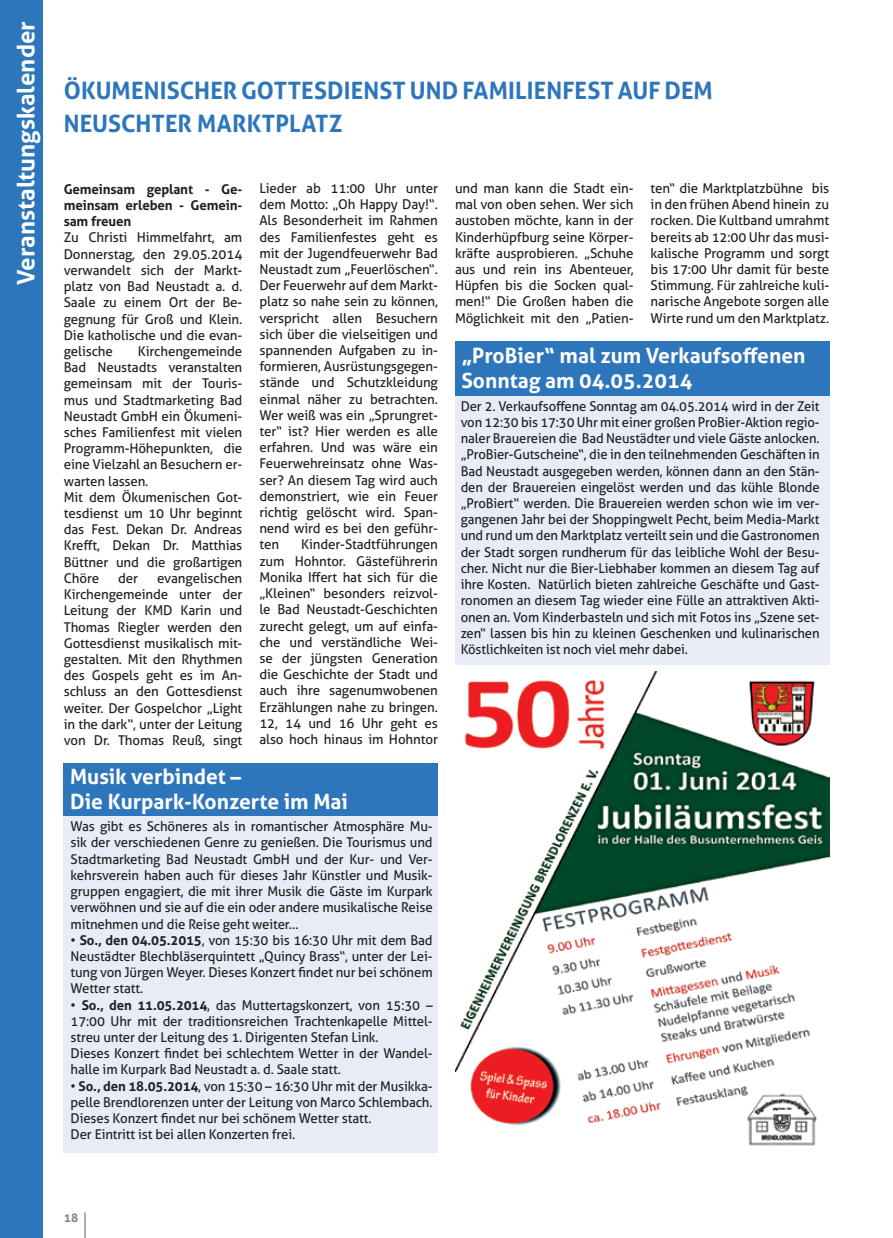
<style>
.page{position:relative;width:893px;height:1238px;background:#fff}
.page>*{position:absolute;margin:0;border:0;box-sizing:border-box;transform-origin:0 0}
.t1{font:700 24px/33px "Aller";letter-spacing:.005em;color:#2e76bc}
.t2{font:700 24px "Aller";letter-spacing:-.01em;color:#fff}
.t3{font:700 21px/25.2px "Aller";color:#fff}
.t4{font:13.5px/16.2px "Aller";letter-spacing:-.01em;color:#231f20;text-align:justify}
.t5{font:700 13.5px/16.2px "Aller";color:#231f20;text-align:justify}
.t6{font:700 12px "Aller";color:#808285}
.s1{font-weight:700}
</style>
<div class="page">
<svg style="left:85px;top:1212px;width:1px;height:25px"></svg>
<div style="left:0;top:0;width:43px;height:1237px;background:#2e76bc"></div>
<div style="left:64px;top:816px;width:374px;height:336px;background:#e8ecf6"></div>
<div style="left:64px;top:763px;width:374px;height:52px;background:#2e76bc"></div>
<div style="left:455px;top:390px;width:374px;height:275px;background:#e8ecf6"></div>
<div style="left:455px;top:341px;width:374px;height:55px;background:#2e76bc"></div>
<img style="left:456px;top:671px;width:373px;height:475px">
<h1 class="t2" style="left:11px;top:285px;width:265px;rotate:-90deg">Veranstaltungskalender</h1>
<h1 class="t1" style="left:64px;top:74px;width:651px">Ökumenischer Gottesdienst und Familienfest auf dem<br>Neuschter Marktplatz</h1>
<p class="t4" style="left:259px;top:180px;width:180px">Lieder ab 11:00 Uhr unter dem Motto: „Oh Happy Day!“.<br>Als Besonderheit im Rahmen des Familienfestes geht es mit der Jugendfeuerwehr Bad Neustadt zum „Feuerlöschen“.<br>Der Feuerwehr auf dem Markt&shy;platz so nahe sein zu können, verspricht allen Besuchern sich über die vielseitigen und spannenden Aufgaben zu in&shy;formieren, Ausrüstungsgegen&shy;stände und Schutzkleidung einmal näher zu betrachten.<br>Wer weiß was ein „Sprungret&shy;ter“ ist? Hier werden es alle erfahren. Und was wäre ein Feuerwehreinsatz ohne Was&shy;ser? An diesem Tag wird auch demonstriert, wie ein Feuer richtig gelöscht wird. Span&shy;nend wird es bei den geführ&shy;ten</p>
<p class="t5" style="left:64px;top:181px;width:180px">Gemeinsam geplant - Ge&shy;meinsam erleben - Gemein&shy;sam freuen</p>
<p class="t4" style="left:64px;top:229px;width:180px">Zu Christi Himmelfahrt, am Donnerstag, den 29.05.2014 verwandelt sich der Markt&shy;platz von Bad Neustadt a. d.<br>Saale zu einem Ort der Be&shy;gegnung für Groß und Klein.<br>Die katholische und die evan&shy;gelische</p>
<p class="t4" style="left:64px;top:343px;width:180px;text-align:left;text-indent:74px">Kirchengemeinde<br>Bad Neustadts veranstalten gemeinsam mit der Touris&shy;mus und Stadtmarketing Bad<br>Neustadt GmbH ein Ökumeni&shy;sches Familienfest mit vielen<br>Programm-Höhepunkten, die eine Vielzahl an Besuchern er&shy;warten lassen.<br>Mit dem Ökumenischen Got&shy;tesdienst um 10 Uhr beginnt das Fest. Dekan Dr. Andreas<br>Krefft, Dekan Dr. Matthias<br>Büttner und die großartigen<br>Chöre</p>
<p class="t4" style="left:259px;top:536px;width:180px;text-indent:42px">Kinder-Stadtführungen zum Hohntor. Gästeführerin Monika Iffert hat sich für die „Kleinen“ besonders reizvol&shy;le Bad Neustadt-Geschichten zurecht gelegt, um auf einfa&shy;che und verständliche Wei&shy;se der jüngsten Generation die Geschichte der Stadt und auch ihre sagenumwobenen Erzählungen nahe zu bringen.<br>12, 14 und 16 Uhr geht es also hoch hinaus im Hohntor</p>
<h2 class="t3" style="left:70px;top:763px;width:279px">Musik verbindet –<br>Die Kurpark-Konzerte im Mai</h2>
<p class="t4" style="left:64px;top:570px;width:180px;text-indent:93px">evangelischen Kirchengemeinde unter der Leitung der KMD Karin und Thomas Riegler werden den Gottesdienst musikalisch mit&shy;gestalten. Mit den Rhythmen des Gospels geht es im An&shy;schluss an den Gottesdienst weiter. Der Gospelchor „Light in the dark“, unter der Leitung von Dr. Thomas Reuß, singt</p>
<p class="t4" style="left:118px;top:570px;width:21px">der</p>
<p class="t4" style="left:71px;top:818px;width:364px">Was gibt es Schöneres als in romantischer Atmosphäre Mu&shy;sik der verschiedenen Genre zu genießen. Die Tourismus und Stadtmarketing Bad Neustadt GmbH und der Kur- und Ver&shy;kehrsverein haben auch für dieses Jahr Künstler und Musik&shy;gruppen engagiert, die mit ihrer Musik die Gäste im Kurpark verwöhnen und sie auf die ein oder andere musikalische Reise mitnehmen und die Reise geht weiter…</p>
<p class="t4" style="left:71px;top:931px;width:364px">• <span class="s1">So., den 04.05.2015</span>, von 15:30 bis 16:30 Uhr mit dem Bad Neustädter Blechbläserquintett „Quincy Brass“, unter der Lei&shy;tung von Jürgen Weyer. Dieses Konzert findet nur bei schönem Wetter statt.</p>
<p class="t4" style="left:71px;top:996px;width:364px;text-align:left">• <span class="s1">So., den 11.05.2014</span>, das Muttertagskonzert, von 15:30 – 17:00 Uhr mit der traditionsreichen Trachtenkapelle Mittel&shy;streu unter der Leitung des 1. Dirigenten Stefan Link.<br>Dieses Konzert findet bei schlechtem Wetter in der Wandel&shy;halle im Kurpark Bad Neustadt a. d. Saale statt.</p>
<p class="t4" style="left:71px;top:1077px;width:364px;text-align:left">• <span class="s1">So., den 18.05.2014</span>, von 15:30 – 16:30 Uhr mit der Musikka&shy;pelle Brendlorenzen unter der Leitung von Marco Schlembach.<br>Dieses Konzert findet nur bei schönem Wetter statt.<br>Der Eintritt ist bei allen Konzerten frei.</p>
<p class="t4" style="left:455px;top:180px;width:180px">und man kann die Stadt ein&shy;mal von oben sehen. Wer sich austoben möchte, kann in der Kinderhüpfburg seine Körper&shy;kräfte ausprobieren. „Schuhe aus und rein ins Abenteuer, Hüpfen bis die Socken qual&shy;men!“ Die Großen haben die Möglichkeit mit den „Patien-</p>
<p class="t4" style="left:651px;top:180px;width:180px">ten“ die Marktplatzbühne bis in den frühen Abend hinein zu rocken. Die Kultband umrahmt bereits ab 12:00 Uhr das musi&shy;kalische Programm und sorgt bis 17:00 Uhr damit für beste Stimmung. Für zahlreiche kuli&shy;narische Angebote sorgen alle Wirte rund um den Marktplatz.</p>
<h2 class="t3" style="left:461px;top:342px;width:346px">„ProBier“ mal zum Verkaufsoffenen<br>Sonntag am 04.05.2014</h2>
<p class="t4" style="left:461px;top:398px;width:360px">Der 2. Verkaufsoffene Sonntag am 04.05.2014 wird in der Zeit von 12:30 bis 17:30 Uhr mit einer großen ProBier-Aktion regio&shy;naler Brauereien die Bad Neustädter und viele Gäste anlocken. „ProBier-Gutscheine“, die in den teilnehmenden Geschäften in Bad Neustadt ausgegeben werden, können dann an den Stän&shy;den der Brauereien eingelöst werden und das kühle Blonde „ProBiert“ werden. Die Brauereien werden schon wie im ver&shy;gangenen Jahr bei der Shoppingwelt Pecht, beim Media-Markt und rund um den Marktplatz verteilt sein und die Gastronomen der Stadt sorgen rundherum für das leibliche Wohl der Besu&shy;cher. Nicht nur die Bier-Liebhaber kommen an diesem Tag auf ihre Kosten. Natürlich bieten zahlreiche Geschäfte und Gast&shy;ronomen an diesem Tag wieder eine Fülle an attraktiven Akti&shy;onen an. Vom Kinderbasteln und sich mit Fotos ins „Szene set&shy;zen“ lassen bis hin zu kleinen Geschenken und kulinarischen Köstlichkeiten ist noch viel mehr dabei.</p>
<p class="t6" style="left:64px;top:1209px;width:16px">18</p>
</div>
